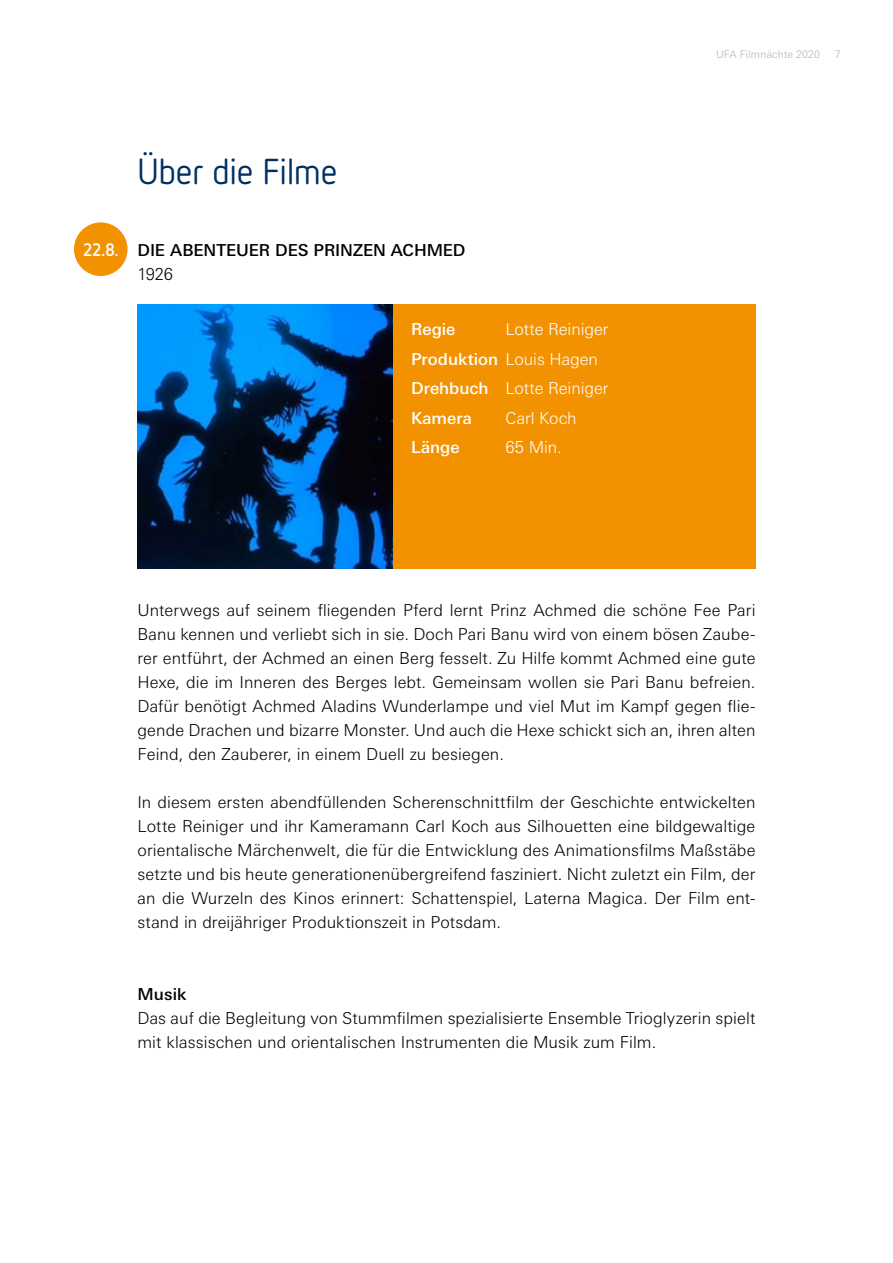
<style>
.page{position:relative;width:893px;height:1263px;background:#fff}
.page>*{position:absolute;margin:0;border:0;box-sizing:border-box;transform-origin:0 0}
.t1{font:36px "Netto OT";letter-spacing:-.015em;color:#003063}
.t2{font:700 18px "Netto OT";color:#fff}
.t3{font:300 16.5px/24px "LT Univers Basic";letter-spacing:.005em;color:#000;text-align:justify}
.t4{font:300 16.5px/29.5px "LT Univers Basic";letter-spacing:-.01em;color:#fff}
.t5{font:500 16.5px "LT Univers Basic";letter-spacing:-.005em;color:#000}
.t6{font:500 16.5px "LT Univers Basic";color:#fff}
.t7{font:300 10.5px "LT Univers Basic";letter-spacing:.01em;color:#b3b2b2}
.s1{font-weight:500}
</style>
<div class="page">
<img style="left:137px;top:304px;width:256px;height:264px">
<div style="left:393px;top:304px;width:362px;height:264px;background:#f39200"></div>
<div style="left:74px;top:222px;width:54px;height:54px;background:#f39200;border-radius:50%"></div>
<h1 class="t1" style="left:137px;top:149px;width:202px">Über die Filme</h1>
<p class="t2" style="left:84px;top:238px;width:36px">22.8.</p>
<p class="t5" style="left:137px;top:240px;width:330px">DIE ABENTEUER DES PRINZEN ACHMED</p>
<p class="t3" style="left:137px;top:262px;width:37px">1926</p>
<p class="t6" style="left:411px;top:320px;width:46px">Regie</p>
<p class="t4" style="left:411px;top:314px;width:199px;text-indent:94px">Lotte Reiniger<br><span class="s1">Produktion</span> Louis Hagen<br><span class="s1">Drehbuch</span> Lotte Reiniger<br><span class="s1">Kamera</span></p>
<p class="t4" style="left:506px;top:403px;width:73px">Carl Koch</p>
<p class="t6" style="left:411px;top:438px;width:50px">Länge</p>
<p class="t4" style="left:506px;top:433px;width:58px">65 Min.</p>
<p class="t7" style="left:716px;top:48px;width:105px">UFA Filmnächte 2020</p>
<p class="t7" style="left:835px;top:48px;width:7px">7</p>
<p class="t3" style="left:137px;top:598px;width:620px">Unterwegs auf seinem fliegenden Pferd lernt Prinz Achmed die schöne Fee Pari Banu kennen und verliebt sich in sie. Doch Pari Banu wird von einem bösen Zaube&shy;rer entführt, der Achmed an einen Berg fesselt. Zu Hilfe kommt Achmed eine gute Hexe, die im Inneren des Berges lebt. Gemeinsam wollen sie Pari Banu befreien.<br>Dafür benötigt Achmed Aladins Wunderlampe und viel Mut im Kampf gegen flie&shy;gende Drachen und bizarre Monster. Und auch die Hexe schickt sich an, ihren alten Feind, den Zauberer, in einem Duell zu besiegen.</p>
<p class="t3" style="left:137px;top:790px;width:620px">In diesem ersten abendfüllenden Scherenschnittfilm der Geschichte entwickelten Lotte Reiniger und ihr Kameramann Carl Koch aus Silhouetten eine bildgewaltige orientalische Märchenwelt, die für die Entwicklung des Animationsfilms Maßstäbe setzte und bis heute generationenübergreifend fasziniert. Nicht zuletzt ein Film, der an die Wurzeln des Kinos erinnert: Schattenspiel, Laterna Magica. Der Film ent&shy;stand in dreijähriger Produktionszeit in Potsdam.</p>
<p class="t5" style="left:137px;top:985px;width:51px">Musik</p>
<p class="t3" style="left:137px;top:1006px;width:619px">Das auf die Begleitung von Stummfilmen spezialisierte Ensemble Trioglyzerin spielt mit klassischen und orientalischen Instrumenten die Musik zum Film.</p>
</div>
